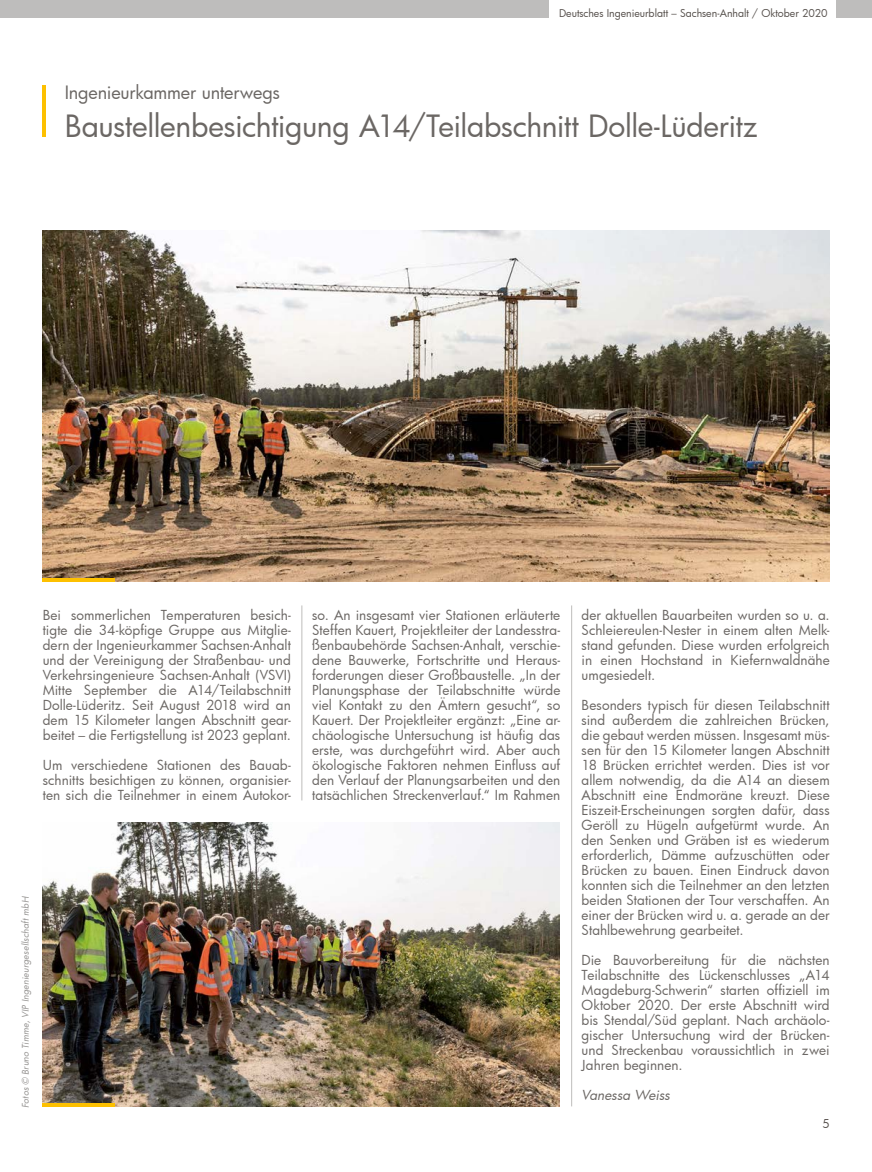
<style>
.page{position:relative;width:872px;height:1172px;background:#fff}
.page>*{position:absolute;margin:0;border:0;box-sizing:border-box;transform-origin:0 0}
.t1{font:30px "Futura Bk";letter-spacing:-.015em;color:#6b6764}
.t2{font:18px "Futura Bk";letter-spacing:-.01em;color:#6b6764}
.t3{font:13.5px/15px "Futura Bk";color:#6b6764;text-align:justify}
.t4{font:italic 13.5px "Futura Bk";letter-spacing:.005em;color:#6b6764}
.t5{font:12px "Futura Bk";color:#57514d}
.t6{font:10.5px "Futura Bk";color:#57514d}
.t7{font:italic 9px "Futura Bk";letter-spacing:.01em;color:#949290}
</style>
<div class="page">
<div style="left:836px;top:0;width:35px;height:18px;background:#bebdbc"></div>
<div style="left:0;top:0;width:549px;height:18px;background:#bebdbc"></div>
<hr style="left:43px;top:86px;width:3px;height:51px;background:#fdc000">
<hr style="left:571px;top:605px;width:1px;height:501px;background:#bebdbc">
<hr style="left:301px;top:605px;width:1px;height:195px;background:#bebdbc">
<img style="left:43px;top:230px;width:786px;height:351px">
<img style="left:43px;top:823px;width:517px;height:283px">
<hr style="left:43px;top:578px;width:72px;height:3px;background:#fdc000">
<hr style="left:43px;top:1103px;width:72px;height:3px;background:#fdc000">
<p class="t6" style="left:559px;top:6px;width:270px">Deutsches Ingenieurblatt – Sachsen-Anhalt / Oktober 2020</p>
<h2 class="t2" style="left:65px;top:81px;width:217px">Ingenieurkammer unterwegs</h2>
<h1 class="t1" style="left:65px;top:106px;width:695px">Baustellenbesichtigung A14/Teilabschnitt Dolle-Lüderitz</h1>
<p class="t3" style="left:43px;top:608px;width:249px">Bei sommerlichen Temperaturen besich&shy;tigte die 34-köpfige Gruppe aus Mitglie&shy;dern der Ingenieurkammer Sachsen-Anhalt und der Vereinigung der Straßenbau- und Verkehrsingenieure Sachsen-Anhalt (VSVI)<br>Mitte September die A14/Teilabschnitt Dolle-Lüderitz. Seit August 2018 wird an dem 15 Kilometer langen Abschnitt gear&shy;beitet – die Fertigstellung ist 2023 geplant.</p>
<p class="t3" style="left:43px;top:758px;width:249px">Um verschiedene Stationen des Bauab&shy;schnitts besichtigen zu können, organisier&shy;ten sich die Teilnehmer in einem Autokor-</p>
<p class="t7" style="left:19px;top:1108px;width:213px;rotate:-90deg">Fotos © Bruno Timme, VIP Ingenieurgesellschaft mbH</p>
<p class="t3" style="left:312px;top:608px;width:250px">so. An insgesamt vier Stationen erläuterte Steffen Kauert, Projektleiter der Landesstra&shy;ßenbaubehörde Sachsen-Anhalt, verschie&shy;dene Bauwerke, Fortschritte und Heraus&shy;forderungen dieser Großbaustelle. „In der Planungsphase der Teilabschnitte würde viel Kontakt zu den Ämtern gesucht“, so Kauert. Der Projektleiter ergänzt: „Eine ar&shy;chäologische Untersuchung ist häufig das erste, was durchgeführt wird. Aber auch ökologische Faktoren nehmen Einfluss auf den Verlauf der Planungsarbeiten und den tatsächlichen Streckenverlauf.“ Im Rahmen</p>
<p class="t3" style="left:581px;top:608px;width:249px">der aktuellen Bauarbeiten wurden so u. a.<br>Schleiereulen-Nester in einem alten Melk&shy;stand gefunden. Diese wurden erfolgreich in einen Hochstand in Kiefernwaldnähe umgesiedelt.</p>
<p class="t3" style="left:581px;top:698px;width:250px">Besonders typisch für diesen Teilabschnitt sind außerdem die zahlreichen Brücken, die gebaut werden müssen. Insgesamt müs&shy;sen für den 15 Kilometer langen Abschnitt 18 Brücken errichtet werden. Dies ist vor allem notwendig, da die A14 an diesem Abschnitt eine Endmoräne kreuzt. Diese Eiszeit-Erscheinungen sorgten dafür, dass Geröll zu Hügeln aufgetürmt wurde. An den Senken und Gräben ist es wiederum erforderlich, Dämme aufzuschütten oder Brücken zu bauen. Einen Eindruck davon konnten sich die Teilnehmer an den letzten beiden Stationen der Tour verschaffen. An einer der Brücken wird u. a. gerade an der Stahlbewehrung gearbeitet.</p>
<p class="t3" style="left:581px;top:953px;width:249px">Die Bauvorbereitung für die nächsten Teilabschnitte des Lückenschlusses „A14<br>Magdeburg-Schwerin“ starten offiziell im Oktober 2020. Der erste Abschnitt wird bis Stendal/Süd geplant. Nach archäolo&shy;gischer Untersuchung wird der Brücken&shy;und Streckenbau voraussichtlich in zwei Jahren beginnen.</p>
<p class="t4" style="left:581px;top:1086px;width:90px">Vanessa Weiss</p>
<p class="t5" style="left:822px;top:1115px;width:9px">5</p>
</div>
